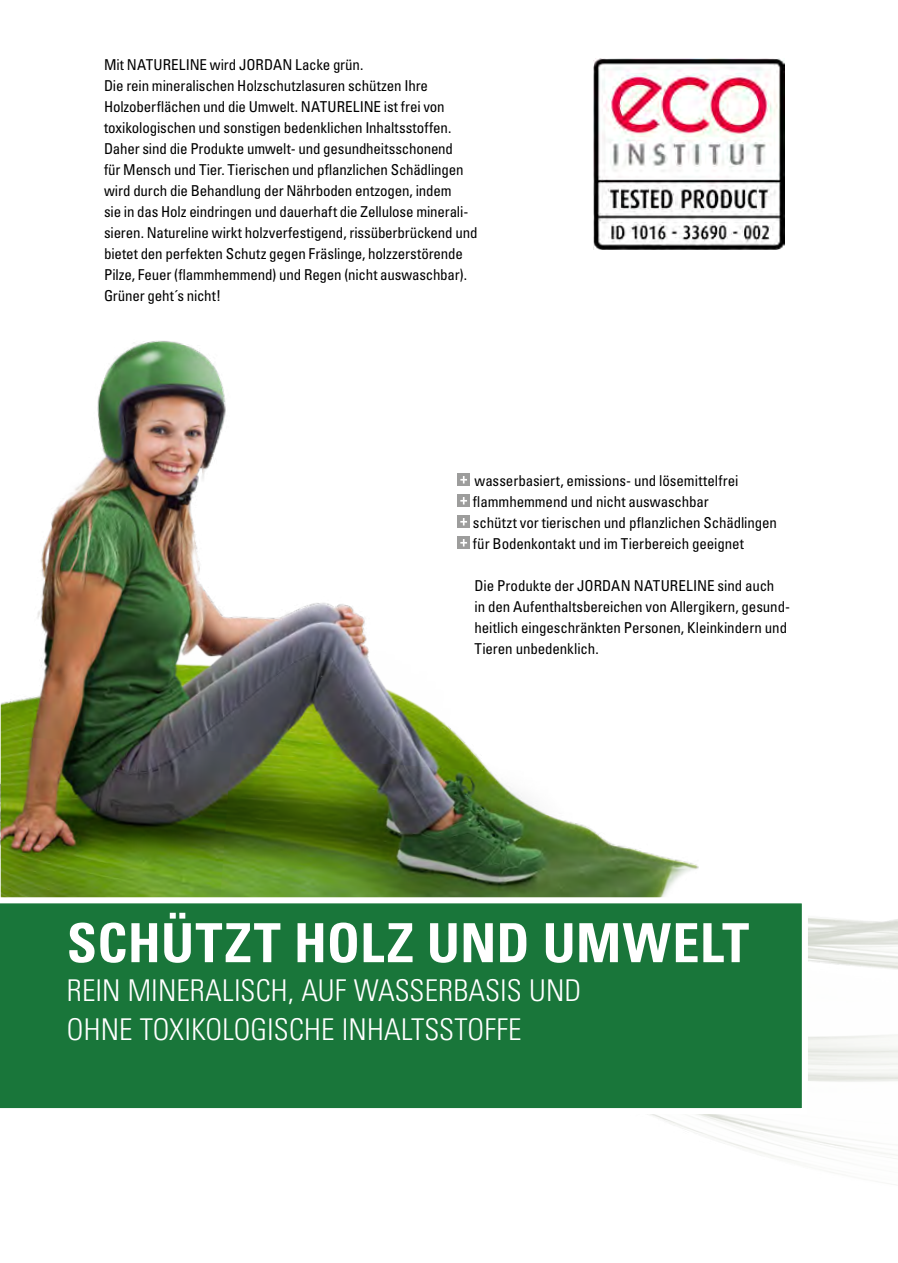
<style>
.page{position:relative;width:898px;height:1263px;background:#fff}
.page>*{position:absolute;margin:0;border:0;box-sizing:border-box;transform-origin:0 0}
.t1{font:700 condensed 54px "Univers";letter-spacing:.01em;color:#fff}
.t2{font:300 condensed 30px/39px "Univers";letter-spacing:.005em;color:#fff}
.t3{font:condensed 15px/21px "Univers";letter-spacing:-.01em;color:#000}
</style>
<div class="page">
<img style="left:1px;top:183px;width:784px;height:714px">
<div style="left:1px;top:897px;width:801px;height:212px;background:#19763a"></div>
<div style="left:457px;top:473px;width:13px;height:13px;background:#9d9d9c"></div>
<svg style="left:460px;top:476px;width:7px;height:7px"></svg>
<div style="left:457px;top:494px;width:13px;height:13px;background:#9d9d9c"></div>
<svg style="left:460px;top:497px;width:7px;height:7px"></svg>
<div style="left:457px;top:515px;width:13px;height:13px;background:#9d9d9c"></div>
<svg style="left:460px;top:518px;width:7px;height:7px"></svg>
<div style="left:457px;top:536px;width:13px;height:13px;background:#9d9d9c"></div>
<svg style="left:460px;top:539px;width:7px;height:7px"></svg>
<img style="left:593px;top:58px;width:191px;height:191px">
<p class="t3" style="left:104px;top:54px;width:375px">Mit NATURELINE wird JORDAN Lacke grün.<br>Die rein mineralischen Holzschutzlasuren schützen Ihre Holzoberflächen und die Umwelt. NATURELINE ist frei von toxikologischen und sonstigen bedenklichen Inhaltsstoffen.<br>Daher sind die Produkte umwelt- und gesundheitsschonend<br>für Mensch und Tier. Tierischen und pflanzlichen Schädlingen wird durch die Behandlung der Nährboden entzogen, indem<br>sie in das Holz eindringen und dauerhaft die Zellulose minerali&shy;sieren. Natureline wirkt holzverfestigend, rissüberbrückend und bietet den perfekten Schutz gegen Fräslinge, holzzerstörende Pilze, Feuer (flammhemmend) und Regen (nicht auswaschbar).<br>Grüner geht´s nicht!</p>
<p class="t3" style="left:473px;top:470px;width:305px">wasserbasiert, emissions- und lösemittelfrei flammhemmend und nicht auswaschbar<br>schützt vor tierischen und pflanzlichen Schädlingen für Bodenkontakt und im Tierbereich geeignet</p>
<p class="t3" style="left:474px;top:575px;width:317px">Die Produkte der JORDAN NATURELINE sind auch<br>in den Aufenthaltsbereichen von Allergikern, gesund&shy;heitlich eingeschränkten Personen, Kleinkindern und Tieren unbedenklich.</p>
<h1 class="t1" style="left:67px;top:910px;width:683px">SCHÜTZT HOLZ UND UMWELT</h1>
<h2 class="t2" style="left:67px;top:971px;width:515px">REIN MINERALISCH, AUF WASSERBASIS UND<br>OHNE TOXIKOLOGISCHE INHALTSSTOFFE</h2>
</div>
